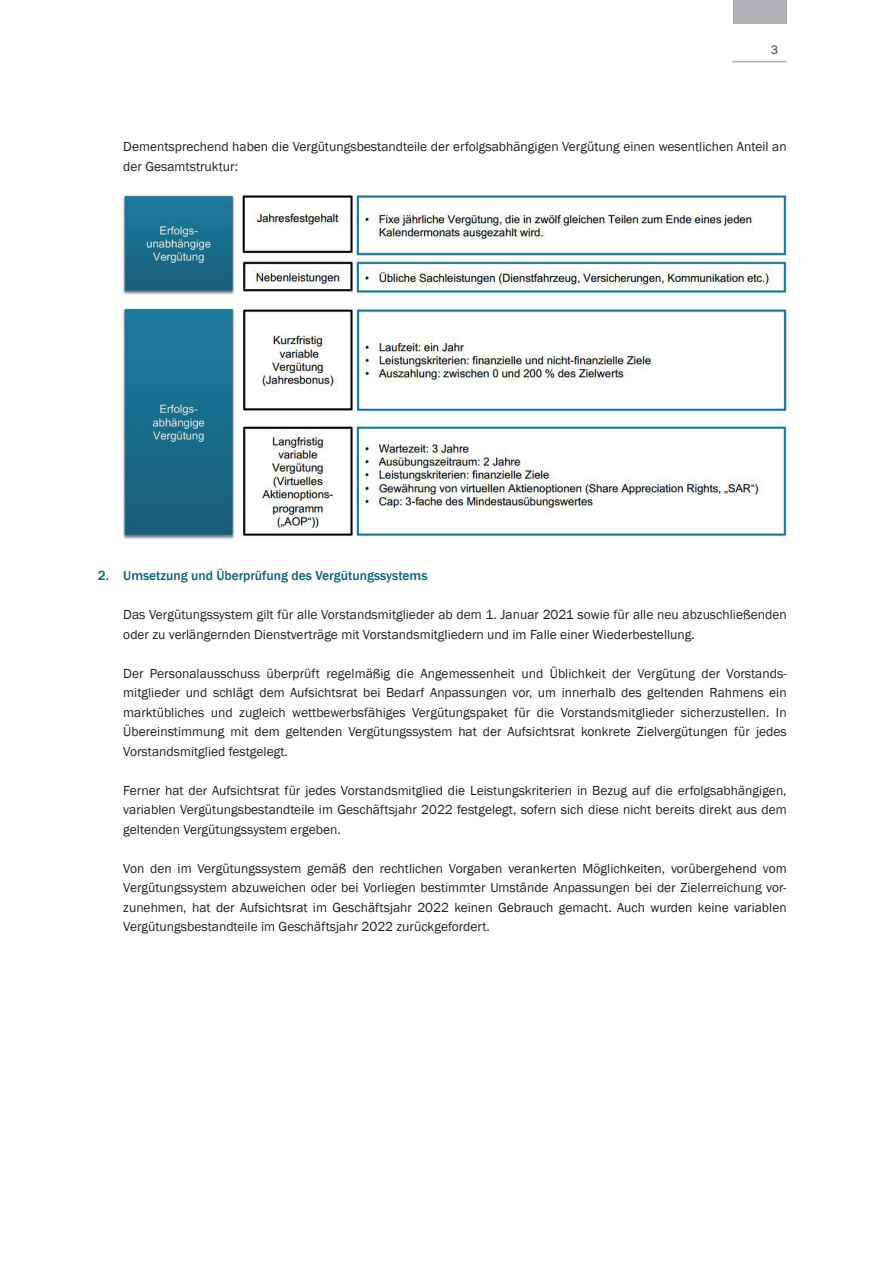
<style>
.page{position:relative;width:893px;height:1263px;background:#fff}
.page>*{position:absolute;margin:0;border:0;box-sizing:border-box;transform-origin:0 0}
.t1{font:13.5px/19.5px "Franklin Gothic";color:#231f20;text-align:justify}
.t2{font:500 13.5px "Franklin Gothic";color:#0b6173}
.t3{font:500 12.75px "Franklin Gothic";color:#636366}
</style>
<div class="page">
<div style="left:733px;top:0;width:54px;height:23px;background:#b2b3b7"></div>
<hr style="left:732px;top:61px;width:55px;height:1px;background:#b2b3b7">
<img style="left:120px;top:193px;width:670px;height:348px">
<p class="t3" style="left:771px;top:42px;width:9px">3</p>
<p class="t1" style="left:123px;top:137px;width:665px">Dementsprechend haben die Vergütungsbestandteile der erfolgsabhängigen Vergütung einen wesentlichen Anteil an der Gesamtstruktur:</p>
<p class="t2" style="left:98px;top:567px;width:331px">2. Umsetzung und Überprüfung des Vergütungssystems</p>
<p class="t1" style="left:123px;top:605px;width:665px">Das Vergütungssystem gilt für alle Vorstandsmitglieder ab dem 1. Januar 2021 sowie für alle neu abzuschließenden oder zu verlängernden Dienstverträge mit Vorstandsmitgliedern und im Falle einer Wiederbestellung.</p>
<p class="t1" style="left:123px;top:664px;width:665px">Der Personalausschuss überprüft regelmäßig die Angemessenheit und Üblichkeit der Vergütung der Vorstands&shy;mitglieder und schlägt dem Aufsichtsrat bei Bedarf Anpassungen vor, um innerhalb des geltenden Rahmens ein marktübliches und zugleich wettbewerbsfähiges Vergütungspaket für die Vorstandsmitglieder sicherzustellen. In Übereinstimmung mit dem geltenden Vergütungssystem hat der Aufsichtsrat konkrete Zielvergütungen für jedes Vorstandsmitglied festgelegt.</p>
<p class="t1" style="left:123px;top:781px;width:665px">Ferner hat der Aufsichtsrat für jedes Vorstandsmitglied die Leistungskriterien in Bezug auf die erfolgsabhängigen, variablen Vergütungsbestandteile im Geschäftsjahr 2022 festgelegt, sofern sich diese nicht bereits direkt aus dem geltenden Vergütungssystem ergeben.</p>
<p class="t1" style="left:123px;top:859px;width:665px">Von den im Vergütungssystem gemäß den rechtlichen Vorgaben verankerten Möglichkeiten, vorübergehend vom Vergütungssystem abzuweichen oder bei Vorliegen bestimmter Umstände Anpassungen bei der Zielerreichung vor&shy;zunehmen, hat der Aufsichtsrat im Geschäftsjahr 2022 keinen Gebrauch gemacht. Auch wurden keine variablen Vergütungsbestandteile im Geschäftsjahr 2022 zurückgefordert.</p>
</div>
